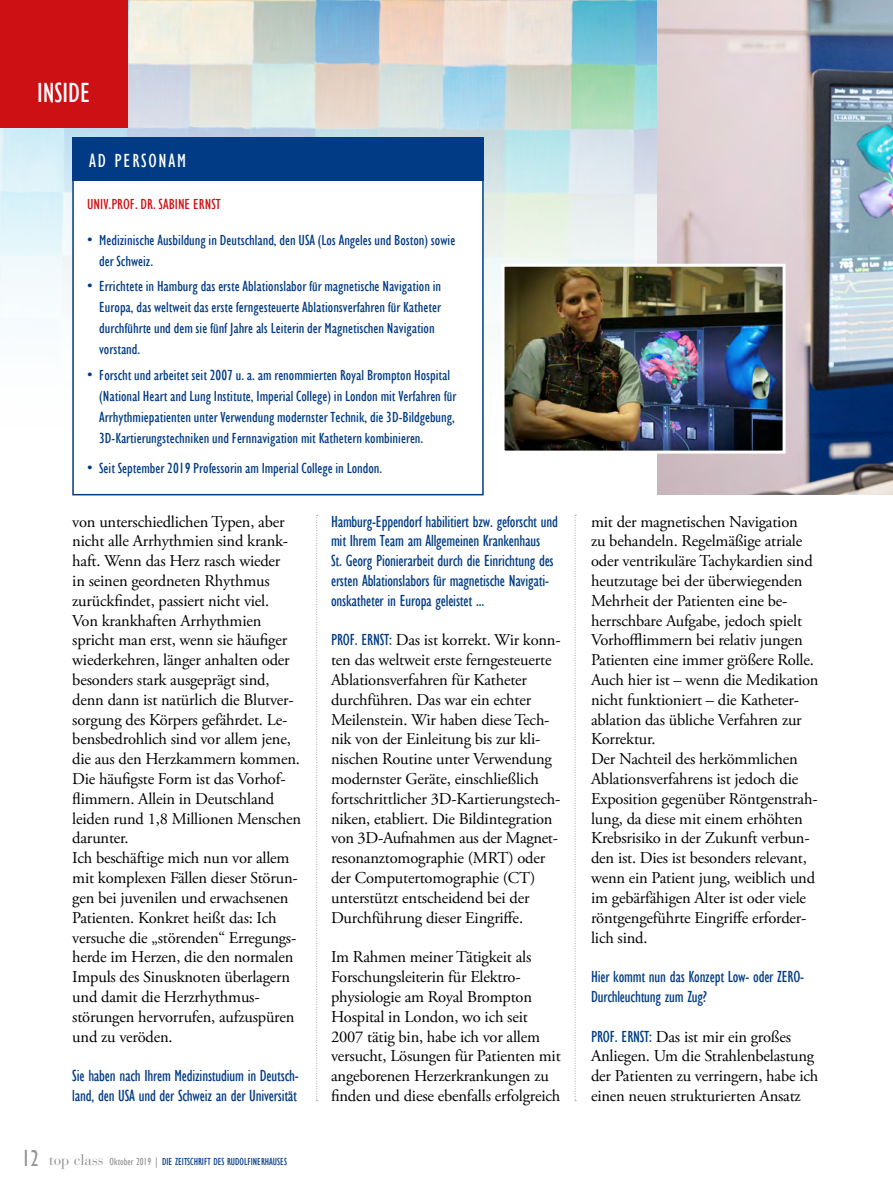
<style>
.page{position:relative;width:893px;height:1191px;background:#fff}
.page>*{position:absolute;margin:0;border:0;box-sizing:border-box;transform-origin:0 0}
.t1{font:28.5px "Gill Sans Condensed";color:#fff}
.t2{font:19.5px "Gill Sans Condensed";letter-spacing:.09em;color:#fff}
.t3{font:16.5px/19.8px "Adobe Garamond Pro";letter-spacing:-.01em;color:#000}
.t4{font:16.5px/19.8px "Gill Sans Condensed";letter-spacing:-.01em;color:#013b85}
.t5{font:15px/21px "Gill Sans Condensed";color:#013b85;scale:1.06 1}
.t6{font:15px "Gill Sans Condensed";color:#cd1013;scale:1.06 1}
.t7{font:10.5px "Gill Sans Condensed";color:#013b85}
.s1{font-size:23.4px;color:#939494}
.s2{font-family:"Bauer Bodoni";font-size:15px;color:#939494}
.s3{color:#939494}
.s4{font-family:"Gill Sans Condensed";color:#013b85}
</style>
<div class="page">
<img style="left:0;top:0;width:658px;height:516px">
<img style="left:658px;top:0;width:235px;height:495px">
<div style="left:591px;top:495px;width:302px;height:112px;background:#fff"></div>
<div style="left:0;top:0;width:128px;height:128px;background:#cd1013"></div>
<img style="left:505px;top:268px;width:277px;height:181px">
<div style="left:501px;top:264px;width:285px;height:189px;border:3px solid #fff"></div>
<div style="left:72px;top:177px;width:412px;height:318px;background:#fff;border:2px solid #013b85"></div>
<div style="left:72px;top:137px;width:412px;height:44px;background:#013b85"></div>
<svg style="left:316px;top:514px;width:2px;height:587px"></svg>
<svg style="left:574px;top:514px;width:2px;height:587px"></svg>
<h1 class="t1" style="left:37px;top:79px;width:55px">INSIDE</h1>
<p class="t2" style="left:89px;top:149px;width:98px">AD PERSONAM</p>
<p class="t6" style="left:87px;top:196px;width:128px">UNIV.PROF. DR. SABINE ERNST</p>
<p class="t5" style="left:99px;top:230px;width:337px;text-indent:-12px">• Medizinische Ausbildung in Deutschland, den USA (Los Angeles und Boston) sowie der Schweiz.</p>
<p class="t5" style="left:99px;top:276px;width:324px;text-indent:-12px">• Errichtete in Hamburg das erste Ablationslabor für magnetische Navigation in Europa, das weltweit das erste ferngesteuerte Ablationsverfahren für Katheter durchführte und dem sie fünf Jahre als Leiterin der Magnetischen Navigation vorstand.</p>
<p class="t5" style="left:99px;top:365px;width:338px;text-indent:-12px">• Forscht und arbeitet seit 2007 u. a. am renommierten Royal Brompton Hospital (National Heart and Lung Institute, Imperial College) in London mit Verfahren für Arrhythmiepatienten unter Verwendung modernster Technik, die 3D-Bildgebung, 3D-Kartierungstechniken und Fernnavigation mit Kathetern kombinieren.</p>
<p class="t5" style="left:87px;top:458px;width:280px">• Seit September 2019 Professorin am Imperial College in London.</p>
<p class="t3" style="left:72px;top:512px;width:230px">von unterschiedlichen Typen, aber nicht alle Arrhythmien sind krank&shy;haft. Wenn das Herz rasch wieder<br>in seinen geordneten Rhythmus zurückfindet, passiert nicht viel.<br>Von krankhaften Arrhythmien spricht man erst, wenn sie häufiger wiederkehren, länger anhalten oder besonders stark ausgeprägt sind, denn dann ist natürlich die Blutver&shy;sorgung des Körpers gefährdet. Le&shy;bensbedrohlich sind vor allem jene, die aus den Herzkammern kommen.<br>Die häufigste Form ist das Vorhof&shy;flimmern. Allein in Deutschland leiden rund 1,8 Millionen Menschen darunter.<br>Ich beschäftige mich nun vor allem mit komplexen Fällen dieser Störun&shy;gen bei juvenilen und erwachsenen<br>Patienten. Konkret heißt das: Ich versuche die „störenden“ Erregungs&shy;herde im Herzen, die den normalen<br>Impuls des Sinusknoten überlagern und damit die Herzrhythmus&shy;störungen hervorrufen, aufzuspüren und zu veröden.</p>
<p class="t4" style="left:72px;top:1066px;width:228px">Sie haben nach Ihrem Medizinstudium in Deutsch&shy;land, den USA und der Schweiz an der Universität</p>
<p class="t7" style="left:22px;top:1156px;width:267px"><span class="s1">12</span> <span class="s2">top class</span> <span class="s3">Oktober 2019 |</span> DIE ZEITSCHRIFT DES RUDOLFINERHAUSES</p>
<p class="t4" style="left:331px;top:511px;width:228px">Hamburg-Eppendorf habilitiert bzw. geforscht und mit Ihrem Team am Allgemeinen Krankenhaus<br>St. Georg Pionierarbeit durch die Einrichtung des ersten Ablationslabors für magnetische Navigati&shy;onskatheter in Europa geleistet ...</p>
<p class="t3" style="left:331px;top:631px;width:231px"><span class="s4">PROF. ERNST:</span> Das ist korrekt. Wir konn&shy;ten das weltweit erste ferngesteuerte Ablationsverfahren für Katheter durchführen. Das war ein echter Meilenstein. Wir haben diese Tech&shy;nik von der Einleitung bis zur kli&shy;nischen Routine unter Verwendung modernster Geräte, einschließlich fortschrittlicher 3D-Kartierungstech&shy;niken, etabliert. Die Bildintegration von 3D-Aufnahmen aus der Magnet&shy;resonanztomographie (MRT) oder der Computertomographie (CT) unterstützt entscheidend bei der Durchführung dieser Eingriffe.</p>
<p class="t3" style="left:331px;top:947px;width:231px">Im Rahmen meiner Tätigkeit als Forschungsleiterin für Elektro&shy;physiologie am Royal Brompton Hospital in London, wo ich seit 2007 tätig bin, habe ich vor allem versucht, Lösungen für Patienten mit angeborenen Herzerkrankungen zu finden und diese ebenfalls erfolgreich</p>
<p class="t3" style="left:591px;top:512px;width:229px">mit der magnetischen Navigation<br>zu behandeln. Regelmäßige atriale oder ventrikuläre Tachykardien sind heutzutage bei der überwiegenden Mehrheit der Patienten eine be&shy;herrschbare Aufgabe, jedoch spielt Vorhofflimmern bei relativ jungen Patienten eine immer größere Rolle.<br>Auch hier ist – wenn die Medikation nicht funktioniert – die Katheter&shy;ablation das übliche Verfahren zur Korrektur.<br>Der Nachteil des herkömmlichen Ablationsverfahrens ist jedoch die Exposition gegenüber Röntgenstrah&shy;lung, da diese mit einem erhöhten Krebsrisiko in der Zukunft verbun&shy;den ist. Dies ist besonders relevant, wenn ein Patient jung, weiblich und im gebärfähigen Alter ist oder viele röntgengeführte Eingriffe erforder&shy;lich sind.</p>
<p class="t4" style="left:591px;top:967px;width:215px">Hier kommt nun das Konzept Low- oder ZERO-<br>Durchleuchtung zum Zug?</p>
<p class="t3" style="left:591px;top:1027px;width:229px"><span class="s4">PROF. ERNST:</span> Das ist mir ein großes Anliegen. Um die Strahlenbelastung der Patienten zu verringern, habe ich einen neuen strukturierten Ansatz</p>
</div>
